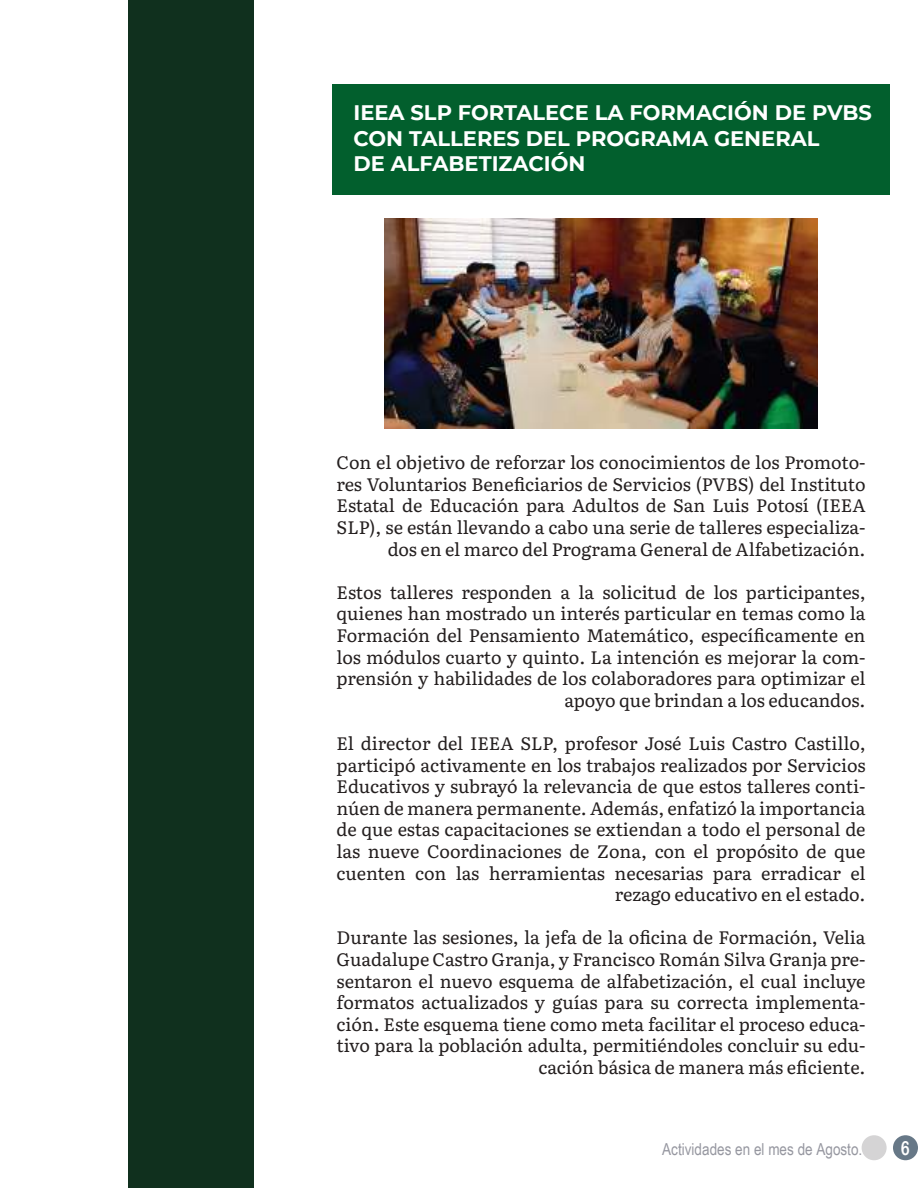
<style>
.page{position:relative;width:918px;height:1188px;background:#fff}
.page>*{position:absolute;margin:0;border:0;box-sizing:border-box;transform-origin:0 0}
.t1{font:700 21px/25.2px "Montserrat";color:#fff}
.t2{font:19.5px "Arial Rounded MT Bold";color:#fff;scale:.77 1}
.t3{font:18px/21.6px "Literata";letter-spacing:-.005em;color:#241f1f;text-align:right}
.t4{font:16.5px "Arial Narrow";color:#9697a0}
</style>
<div class="page">
<div style="left:128px;top:0;width:126px;height:1188px;background:#10301e"></div>
<div style="left:333px;top:84px;width:557px;height:111px;background:#025f2d"></div>
<div style="left:893px;top:1135px;width:25px;height:25px;background:#677887;border-radius:50%"></div>
<div style="left:862px;top:1135px;width:25px;height:25px;background:#d5d4d5;border-radius:50%"></div>
<img style="left:384px;top:219px;width:434px;height:210px">
<p class="t1" style="left:354px;top:99px;width:520px">IEEA SLP FORTALECE LA FORMACIÓN DE PVBS<br>CON TALLERES DEL PROGRAMA GENERAL<br>DE ALFABETIZACIÓN</p>
<p class="t3" style="left:337px;top:451px;width:531px">Con el objetivo de reforzar los conocimientos de los Promoto&shy;res Voluntarios Beneficiarios de Servicios (PVBS) del Instituto Estatal de Educación para Adultos de San Luis Potosí (IEEA SLP), se están llevando a cabo una serie de talleres especializa&shy;dos en el marco del Programa General de Alfabetización.</p>
<p class="t3" style="left:337px;top:580px;width:531px">Estos talleres responden a la solicitud de los participantes, quienes han mostrado un interés particular en temas como la Formación del Pensamiento Matemático, específicamente en los módulos cuarto y quinto. La intención es mejorar la com&shy;prensión y habilidades de los colaboradores para optimizar el apoyo que brindan a los educandos.</p>
<p class="t3" style="left:337px;top:731px;width:531px">El director del IEEA SLP, profesor José Luis Castro Castillo, participó activamente en los trabajos realizados por Servicios Educativos y subrayó la relevancia de que estos talleres conti&shy;núen de manera permanente. Además, enfatizó la importancia de que estas capacitaciones se extiendan a todo el personal de las nueve Coordinaciones de Zona, con el propósito de que cuenten con las herramientas necesarias para erradicar el rezago educativo en el estado.</p>
<p class="t3" style="left:337px;top:926px;width:531px">Durante las sesiones, la jefa de la oficina de Formación, Velia Guadalupe Castro Granja, y Francisco Román Silva Granja pre&shy;sentaron el nuevo esquema de alfabetización, el cual incluye formatos actualizados y guías para su correcta implementa&shy;ción. Este esquema tiene como meta facilitar el proceso educa&shy;tivo para la población adulta, permitiéndoles concluir su edu&shy;cación básica de manera más eficiente.</p>
<p class="t4" style="left:662px;top:1137px;width:202px">Actividades en el mes de Agosto.</p>
<p class="t2" style="left:901px;top:1136px;width:13px">6</p>
</div>
